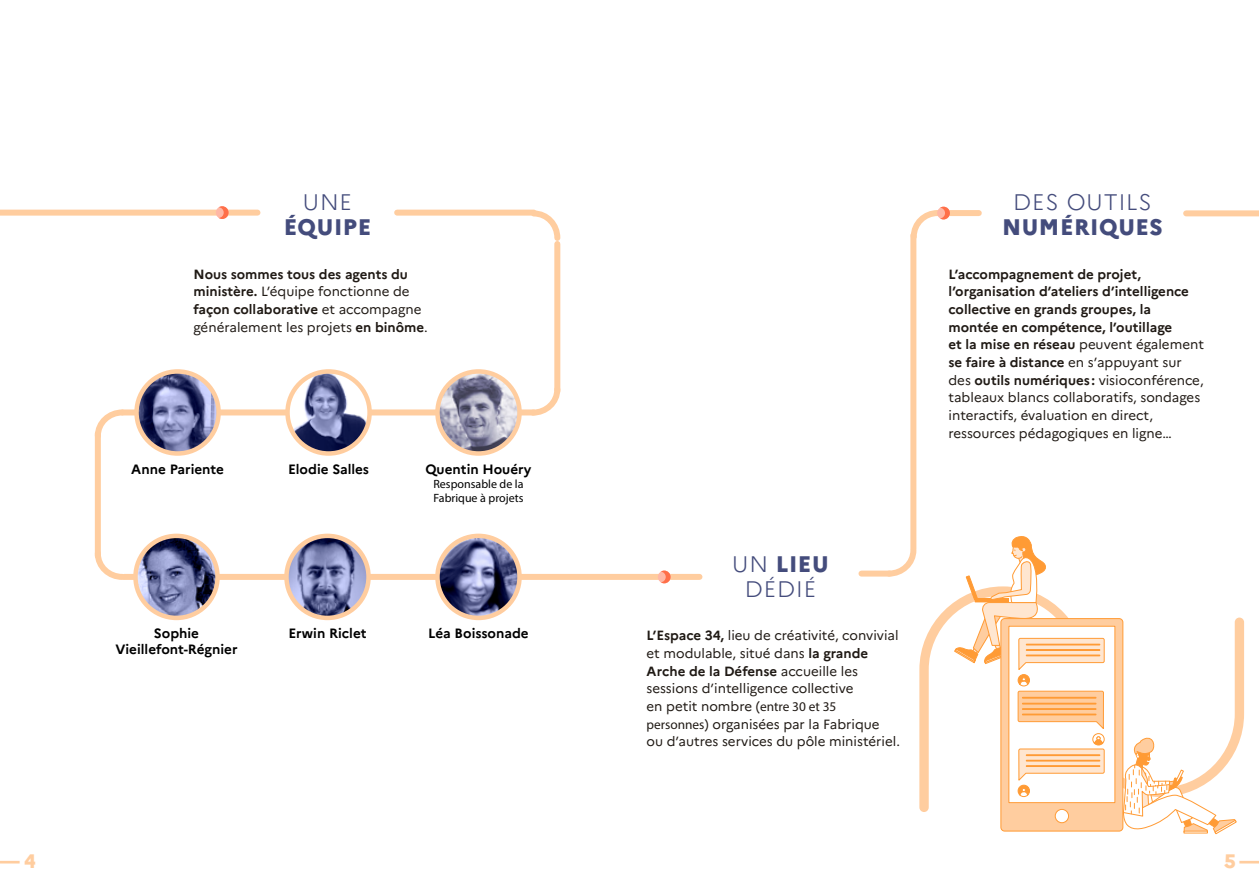
<style>
.page{position:relative;width:1259px;height:893px;background:#fff}
.page>*{position:absolute;margin:0;border:0;box-sizing:border-box;transform-origin:0 0}
.t1{font:300 22.5px/25.5px "Marianne";letter-spacing:.04em;color:#444c7c;text-align:center}
.t2{font:800 22.5px "Marianne";letter-spacing:.025em;color:#444c7c}
.t3{font:800 19.5px "Marianne";color:#ffcd9f}
.t4{font:700 13.5px/15.6px "Marianne";color:#000;text-align:center}
.t5{font:700 13.35px/17.7px "Marianne";color:#201a15}
.t6{font:13.35px/17.7px "Marianne";color:#201a15}
.t7{font:12px/14.2px "Myriad Pro";color:#000}
.s1{font-weight:400}
.s2{font-weight:800}
.s3{font-weight:700}
.s4{font-family:"Myriad Pro"}
</style>
<div class="page">
<svg style="left:919px;top:602px;width:325px;height:210px"></svg>
<div style="left:1001px;top:619px;width:122px;height:212px;background:#ffcd9f;border-radius:4px"></div>
<div style="left:1000px;top:618px;width:123px;height:213px;border:1px solid #ff9b35;border-radius:4px"></div>
<div style="left:1009px;top:626px;width:106px;height:177px;background:#fff"></div>
<div style="left:1008px;top:626px;width:107px;height:177px;border:1px solid #ff9b35"></div>
<div style="left:1055px;top:809px;width:13px;height:14px;background:#fff;border-radius:50%"></div>
<div style="left:1055px;top:809px;width:14px;height:14px;border:1px solid #ff9b35;border-radius:50%"></div>
<svg style="left:954px;top:536px;width:151px;height:261px"></svg>
<svg style="left:1122px;top:734px;width:114px;height:100px"></svg>
<div style="left:861px;top:571px;width:28px;height:6px;background:#ffcd9f"></div>
<div style="left:122px;top:409px;width:412px;height:6px;background:#ffcd9f"></div>
<div style="left:124px;top:574px;width:575px;height:6px;background:#ffcd9f"></div>
<div style="left:397px;top:210px;width:137px;height:6px;background:#ffcd9f"></div>
<div style="left:1186px;top:210px;width:73px;height:6px;background:#ffcd9f"></div>
<div style="left:938px;top:210px;width:40px;height:6px;background:#ffcd9f"></div>
<div style="left:554px;top:244px;width:6px;height:147px;background:#ffcd9f"></div>
<div style="left:910px;top:235px;width:6px;height:313px;background:#ffcd9f"></div>
<div style="left:95px;top:434px;width:6px;height:122px;background:#ffcd9f"></div>
<div style="left:0;top:210px;width:257px;height:6px;background:#ffcd9f"></div>
<svg style="left:528px;top:209px;width:33px;height:35px"></svg>
<svg style="left:527px;top:383px;width:34px;height:33px"></svg>
<svg style="left:883px;top:544px;width:34px;height:33px"></svg>
<svg style="left:94px;top:409px;width:34px;height:33px"></svg>
<svg style="left:94px;top:547px;width:30px;height:33px"></svg>
<img style="left:437px;top:371px;width:82px;height:82px;border-radius:41px">
<div style="left:435px;top:369px;width:87px;height:87px;border:4px solid #ffcd9f;border-radius:50%"></div>
<img style="left:136px;top:371px;width:83px;height:82px;border-radius:41px">
<div style="left:134px;top:369px;width:87px;height:87px;border:4px solid #ffcd9f;border-radius:50%"></div>
<img style="left:286px;top:536px;width:82px;height:82px;border-radius:41px">
<div style="left:284px;top:534px;width:87px;height:86px;border:4px solid #ffcd9f;border-radius:50%"></div>
<img style="left:287px;top:371px;width:82px;height:82px;border-radius:41px">
<div style="left:285px;top:369px;width:87px;height:87px;border:4px solid #ffcd9f;border-radius:50%"></div>
<img style="left:437px;top:536px;width:82px;height:82px;border-radius:41px">
<div style="left:435px;top:534px;width:87px;height:86px;border:4px solid #ffcd9f;border-radius:50%"></div>
<img style="left:135px;top:536px;width:82px;height:82px;border-radius:41px">
<div style="left:133px;top:534px;width:87px;height:86px;border:4px solid #ffcd9f;border-radius:50%"></div>
<svg style="left:216px;top:206px;width:13px;height:13px"></svg>
<svg style="left:219px;top:206px;width:10px;height:13px"></svg>
<div style="left:658px;top:571px;width:12px;height:12px;background:#ffb8a6;border-radius:50%"></div>
<svg style="left:661px;top:571px;width:9px;height:12px"></svg>
<svg style="left:910px;top:207px;width:40px;height:36px"></svg>
<h1 class="t1" style="left:303px;top:189px;width:51px">UNE</h1>
<h1 class="t2" style="left:284px;top:214px;width:89px">ÉQUIPE</h1>
<p class="t5" style="left:193px;top:265px;width:236px">Nous sommes tous des agents du ministère. <span class="s1">L’équipe fonctionne de </span>façon collaborative <span class="s1">et accompagne généralement les projets</span> en binôme<span class="s1">.</span></p>
<p class="t4" style="left:131px;top:461px;width:94px">Anne Pariente</p>
<p class="t4" style="left:288px;top:461px;width:83px">Elodie Salles</p>
<p class="t4" style="left:115px;top:625px;width:124px">Sophie<br>Vieillefont-Régnier</p>
<p class="t4" style="left:288px;top:625px;width:80px">Erwin Riclet</p>
<p class="t4" style="left:425px;top:461px;width:108px">Quentin Houéry</p>
<p class="t7" style="left:433px;top:477px;width:92px">Responsable de la<br>Fabrique à projets</p>
<p class="t4" style="left:428px;top:625px;width:102px">Léa Boissonade</p>
<h1 class="t1" style="left:732px;top:551px;width:98px">UN <span class="s2">LIEU<br></span>DÉDIÉ</h1>
<p class="t6" style="left:646px;top:627px;width:255px"><span class="s3">L’Espace 34,</span> lieu de créativité, convivial et modulable, situé dans <span class="s3">la grande Arche de la Défense</span> accueille les sessions d’intelligence collective<br>en petit nombre (<span class="s4">entre 30 et 35 personnes</span>) organisées par la Fabrique<br>ou d’autres services du pôle ministériel.</p>
<h1 class="t1" style="left:1013px;top:189px;width:140px">DES OUTILS</h1>
<h1 class="t2" style="left:1002px;top:214px;width:162px">NUMÉRIQUES</h1>
<p class="t5" style="left:948px;top:265px;width:257px">L’accompagnement de projet, l’organisation d’ateliers d’intelligence collective en grands groupes, la montée en compétence, l’outillage<br>et la mise en réseau <span class="s1">peuvent également </span>se faire à distance <span class="s1">en s’appuyant sur des</span> outils numériques : <span class="s1">visioconférence, tableaux blancs collaboratifs, sondages interactifs, évaluation en direct, ressources pédagogiques en ligne…</span></p>
<h2 class="t3" style="left:0;top:849px;width:38px">—4</h2>
<h2 class="t3" style="left:1224px;top:849px;width:38px">5—</h2>
</div>
